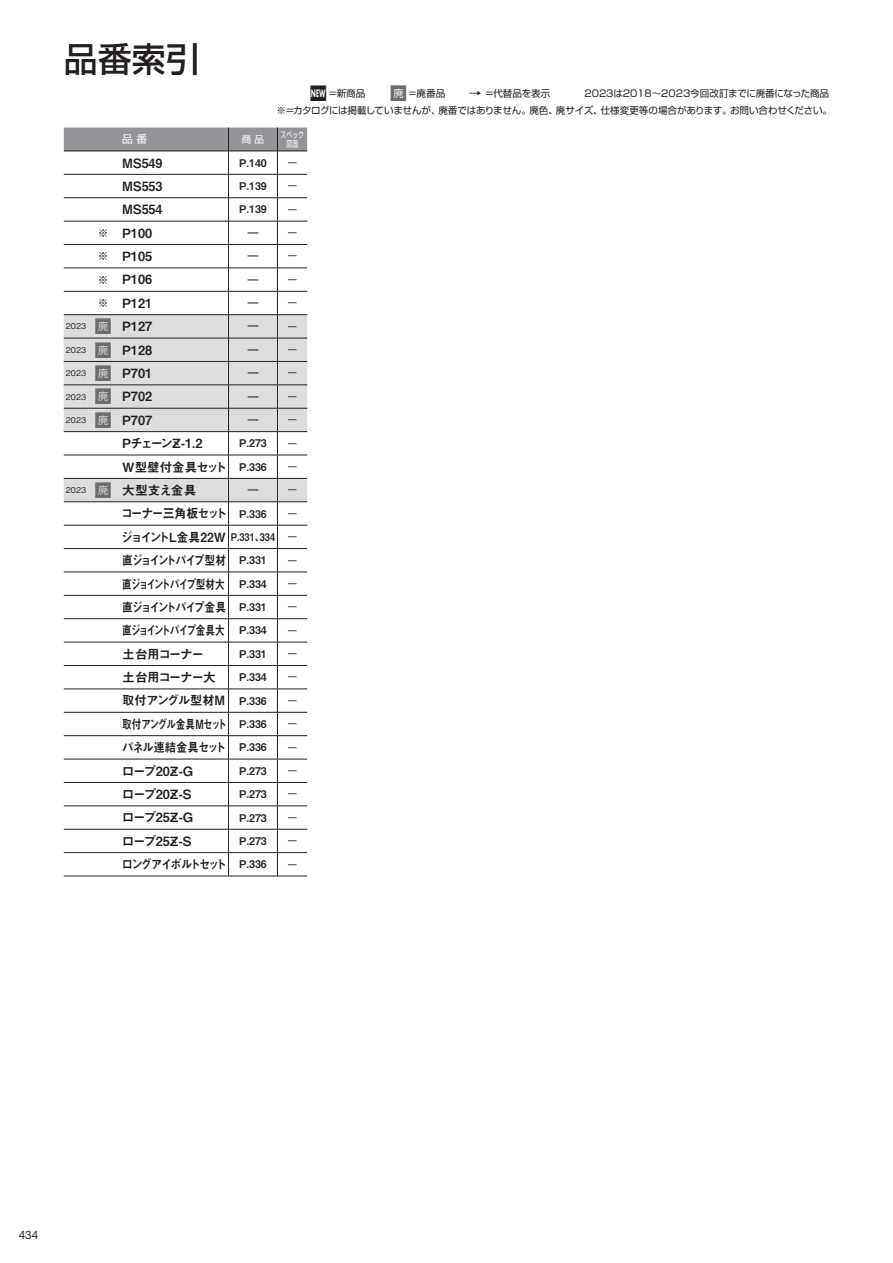
<style>
.page{position:relative;width:893px;height:1263px;background:#fff}
.page>*{position:absolute;margin:0;border:0;box-sizing:border-box;transform-origin:0 0}
.t1{font:34.05px "Shin Go Pro Medium 90 pv RKSJ H";color:#231f20}
.t2{font:12.75px "Midashi Go Pro MB31 90 pv RKSJ H";letter-spacing:-.065em;color:#231f20}
.t3{font:12.75px/23.4px "Midashi Go Pro MB31 90 pv RKSJ H";letter-spacing:-.085em;color:#231f20;scale:.94 1}
.t4{font:12.75px "Midashi Go Pro MB31 90 pv RKSJ H";letter-spacing:-.085em;color:#231f20;scale:.76 1}
.t5{font:12.75px "Midashi Go Pro MB31 90 pv RKSJ H";letter-spacing:-.065em;color:#231f20;scale:.76 1}
.t6{font:12.75px "Midashi Go Pro MB31 90 pv RKSJ H";letter-spacing:-.145em;color:#231f20;scale:.85 1}
.t7{font:12.75px "Midashi Go Pro MB31 90 pv RKSJ H";letter-spacing:-.145em;color:#231f20;scale:.88 1}
.t8{font:12.75px "Midashi Go Pro MB31 90 pv RKSJ H";letter-spacing:-.12em;color:#231f20;scale:.94 1}
.t9{font:12.75px "Midashi Go Pro MB31 90 pv RKSJ H";letter-spacing:-.12em;color:#231f20}
.t10{font:12.75px "Midashi Go Pro MB31 90 pv RKSJ H";letter-spacing:-.065em;color:#231f20;scale:.89 1}
.t11{font:12.75px "Midashi Go Pro MB31 90 pv RKSJ H";color:#231f20}
.t12{font:12.75px "Midashi Go Pro MB31 90 pv RKSJ H";letter-spacing:-.03em;color:#231f20;scale:.96 1}
.t13{font:11.7px "Helvetica Neue";color:#231f20}
.t14{font:10.65px "Midashi Go Pro MB31 90 pv RKSJ H";color:#231f20}
.t15{font:10.65px "Shin Go Pro Regular 90 pv RKSJ H";color:#fff}
.t16{font:9.6px/17px "Shin Go Pro Regular 90 pv RKSJ H";letter-spacing:-.01em;color:#231f20}
.t17{font:9.6px "Shin Go Pro Regular 90 pv RKSJ H";color:#fff}
.t18{font:8.55px "Midashi Go Pro MB31 90 pv RKSJ H";color:#231f20}
.t19{font:8.55px/9px "Shin Go Pro Regular 90 pv RKSJ H";color:#fff;text-align:center;scale:.7 1}
.t20{font:7.95px "Gothic BBB Pro Medium 90 pv RKSJ H";color:#231f20}
.s1{font-family:"belkmark 90 pv RKSJ H";font-size:20.7px}
.s2{font-family:"belkmark 90 pv RKSJ H";font-size:20.7px;color:#6d6e70}
.s3{font-family:"Midashi Go Pro MB31 90 pv RKSJ H";font-size:12.75px}
.s4{font-family:"Gothic BBB Pro Medium 90 pv RKSJ H";font-size:10.65px}
.s5{font-family:"A OTF Midashi Z"}
.s6{font-size:10.65px}
.s7{font-size:8.55px}
</style>
<div class="page">
<svg style="left:64px;top:128px;width:243px;height:748px"></svg>
<hr style="left:64px;top:876px;width:243px;height:1px;background:#231f20">
<h1 class="t1" style="left:64px;top:47px;width:138px">品番索引</h1>
<p class="t16" style="left:308px;top:86px;width:139px"><span class="s1">に</span>＝新商品 <span class="s2">は</span>＝廃番品</p>
<p class="t16" style="left:469px;top:86px;width:83px"><span class="s3">→</span> ＝代替品を表示</p>
<p class="t16" style="left:276px;top:86px;width:557px;text-indent:308px">2023は2018～2023今回改訂までに廃番になった商品※＝カタログには掲載していませんが、廃番ではありません。廃色、廃サイズ、仕様変更等の場合があります。お問い合わせください。</p>
<p class="t15" style="left:122px;top:135px;width:26px">品 番</p>
<p class="t17" style="left:242px;top:136px;width:24px">商 品</p>
<p class="t19" style="left:280px;top:131px;width:36px">スペック図面</p>
<p class="t2" style="left:122px;top:158px;width:42px">MS549</p>
<p class="t14" style="left:239px;top:159px;width:29px">P.140</p>
<p class="t18" style="left:288px;top:159px;width:10px">―</p>
<p class="t2" style="left:122px;top:181px;width:42px">MS553</p>
<p class="t14" style="left:239px;top:182px;width:29px">P.139</p>
<p class="t18" style="left:288px;top:183px;width:10px">―</p>
<p class="t2" style="left:122px;top:205px;width:42px">MS554</p>
<p class="t14" style="left:239px;top:205px;width:29px">P.139</p>
<p class="t18" style="left:288px;top:206px;width:10px">―</p>
<p class="t2" style="left:98px;top:228px;width:56px"><span class="s4">※</span> P100</p>
<p class="t14" style="left:248px;top:229px;width:12px">―</p>
<p class="t18" style="left:288px;top:230px;width:10px">―</p>
<p class="t2" style="left:98px;top:251px;width:56px"><span class="s4">※</span> P105</p>
<p class="t14" style="left:248px;top:252px;width:12px">―</p>
<p class="t18" style="left:288px;top:253px;width:10px">―</p>
<p class="t2" style="left:98px;top:275px;width:56px"><span class="s4">※</span> P106</p>
<p class="t14" style="left:248px;top:276px;width:12px">―</p>
<p class="t18" style="left:288px;top:276px;width:10px">―</p>
<p class="t2" style="left:98px;top:298px;width:56px"><span class="s4">※</span> P121</p>
<p class="t14" style="left:248px;top:299px;width:12px">―</p>
<p class="t18" style="left:288px;top:300px;width:10px">―</p>
<p class="t20" style="left:66px;top:323px;width:22px">2023</p>
<p class="t2" style="left:93px;top:322px;width:61px"><span class="s2">は</span> P127</p>
<p class="t14" style="left:248px;top:322px;width:12px">―</p>
<p class="t18" style="left:288px;top:323px;width:10px">―</p>
<p class="t20" style="left:66px;top:347px;width:22px">2023</p>
<p class="t2" style="left:93px;top:345px;width:61px"><span class="s2">は</span> P128</p>
<p class="t14" style="left:248px;top:346px;width:12px">―</p>
<p class="t18" style="left:288px;top:347px;width:10px">―</p>
<p class="t20" style="left:66px;top:370px;width:22px">2023</p>
<p class="t2" style="left:93px;top:368px;width:61px"><span class="s2">は</span> P701</p>
<p class="t14" style="left:248px;top:369px;width:12px">―</p>
<p class="t18" style="left:288px;top:370px;width:10px">―</p>
<p class="t20" style="left:66px;top:394px;width:22px">2023</p>
<p class="t2" style="left:93px;top:392px;width:61px"><span class="s2">は</span> P702</p>
<p class="t14" style="left:248px;top:393px;width:12px">―</p>
<p class="t18" style="left:288px;top:393px;width:10px">―</p>
<p class="t20" style="left:66px;top:417px;width:22px">2023</p>
<p class="t2" style="left:93px;top:415px;width:61px"><span class="s2">は</span> P707</p>
<p class="t14" style="left:248px;top:416px;width:12px">―</p>
<p class="t18" style="left:288px;top:417px;width:10px">―</p>
<p class="t2" style="left:122px;top:439px;width:82px">Pチェーン<span class="s5">Z</span>-1.2</p>
<p class="t14" style="left:239px;top:439px;width:29px">P.273</p>
<p class="t18" style="left:288px;top:440px;width:10px">―</p>
<p class="t11" style="left:122px;top:462px;width:146px">W型壁付金具セット <span class="s6">P.336</span></p>
<p class="t18" style="left:288px;top:463px;width:10px">―</p>
<p class="t20" style="left:66px;top:487px;width:22px">2023</p>
<p class="t2" style="left:93px;top:485px;width:105px"><span class="s2">は</span> 大型支え金具</p>
<p class="t14" style="left:248px;top:486px;width:12px">―</p>
<p class="t18" style="left:288px;top:487px;width:10px">―</p>
<p class="t8" style="left:121px;top:509px;width:157px">コーナー三角板セット <span class="s6">P.336</span></p>
<p class="t18" style="left:288px;top:510px;width:10px">―</p>
<p class="t3" style="left:121px;top:527px;width:188px">ジョイントL金具22W <span class="s6">P.331、334</span> <span class="s7">―</span>直ジョイントパイプ型材 <span class="s6">P.331</span></p>
<p class="t18" style="left:288px;top:557px;width:10px">―</p>
<p class="t4" style="left:122px;top:579px;width:192px">直ジョイントパイプ型材大 <span class="s6">P.334</span></p>
<p class="t18" style="left:288px;top:580px;width:10px">―</p>
<p class="t6" style="left:122px;top:602px;width:172px">直ジョイントパイプ金具 <span class="s6">P.331</span></p>
<p class="t18" style="left:288px;top:604px;width:10px">―</p>
<p class="t4" style="left:122px;top:626px;width:192px">直ジョイントパイプ金具大 <span class="s6">P.334</span></p>
<p class="t18" style="left:288px;top:627px;width:10px">―</p>
<p class="t9" style="left:122px;top:649px;width:83px">土台用コーナー</p>
<p class="t14" style="left:239px;top:650px;width:29px">P.331</p>
<p class="t18" style="left:288px;top:651px;width:10px">―</p>
<p class="t9" style="left:122px;top:672px;width:95px">土台用コーナー大</p>
<p class="t14" style="left:239px;top:673px;width:29px">P.334</p>
<p class="t18" style="left:288px;top:674px;width:10px">―</p>
<p class="t12" style="left:122px;top:696px;width:152px">取付アングル型材M <span class="s6">P.336</span></p>
<p class="t18" style="left:288px;top:697px;width:10px">―</p>
<p class="t5" style="left:122px;top:719px;width:192px">取付アングル金具Mセット <span class="s6">P.336</span></p>
<p class="t18" style="left:288px;top:721px;width:10px">―</p>
<p class="t10" style="left:122px;top:743px;width:164px">パネル連結金具セット <span class="s6">P.336</span></p>
<p class="t18" style="left:288px;top:744px;width:10px">―</p>
<p class="t2" style="left:122px;top:766px;width:73px">ロープ20<span class="s5">Z</span>-G</p>
<p class="t14" style="left:239px;top:767px;width:29px">P.273</p>
<p class="t18" style="left:288px;top:767px;width:10px">―</p>
<p class="t2" style="left:122px;top:789px;width:71px">ロープ20<span class="s5">Z</span>-S</p>
<p class="t14" style="left:239px;top:790px;width:29px">P.273</p>
<p class="t18" style="left:288px;top:791px;width:10px">―</p>
<p class="t2" style="left:122px;top:813px;width:73px">ロープ25<span class="s5">Z</span>-G</p>
<p class="t14" style="left:239px;top:813px;width:29px">P.273</p>
<p class="t18" style="left:288px;top:814px;width:10px">―</p>
<p class="t2" style="left:122px;top:836px;width:71px">ロープ25<span class="s5">Z</span>-S</p>
<p class="t14" style="left:239px;top:837px;width:29px">P.273</p>
<p class="t18" style="left:288px;top:838px;width:10px">―</p>
<p class="t7" style="left:122px;top:859px;width:166px">ロングアイボルトセット <span class="s6">P.336</span></p>
<p class="t18" style="left:288px;top:861px;width:10px">―</p>
<p class="t13" style="left:19px;top:1228px;width:21px">434</p>
</div>
